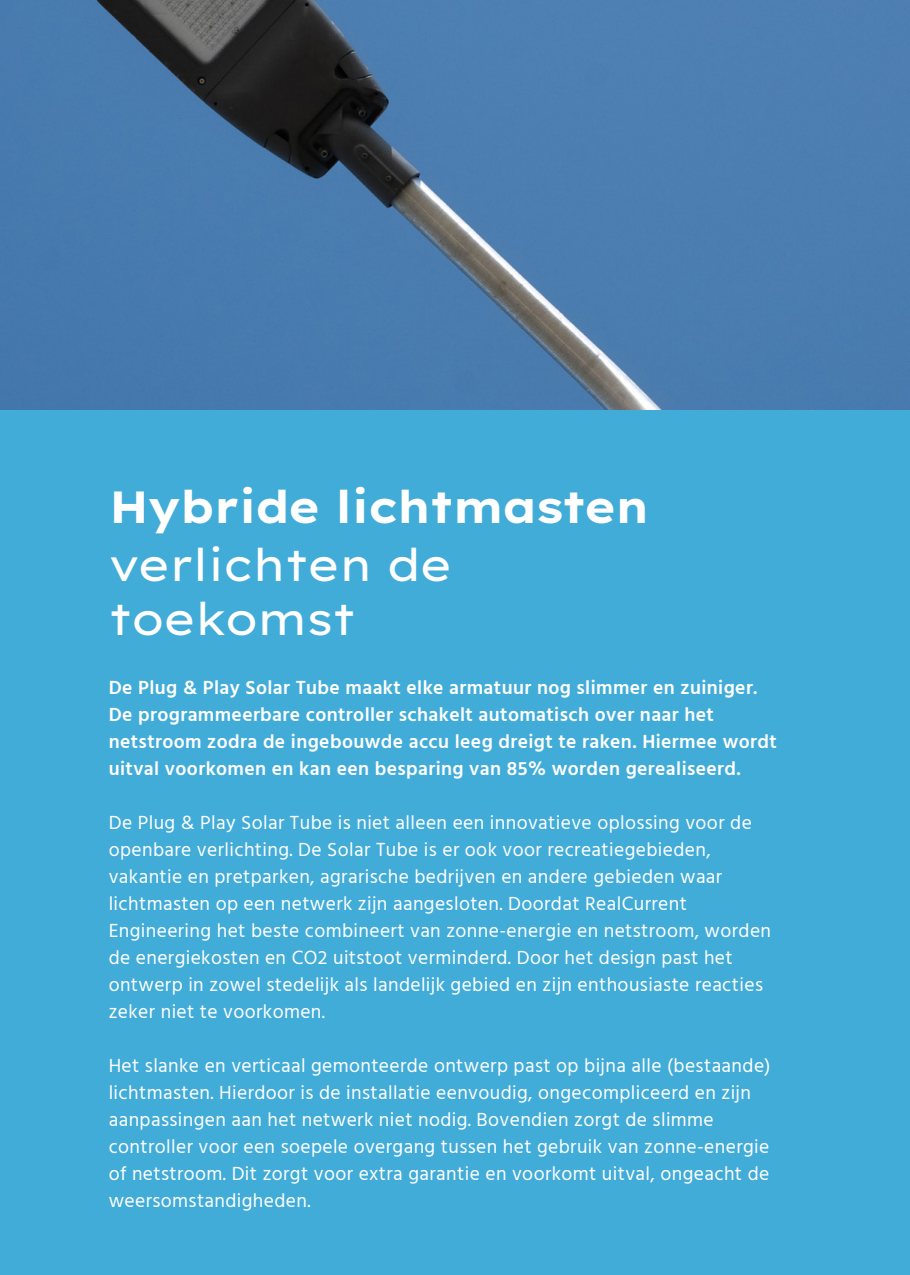
<style>
.page{position:relative;width:910px;height:1275px;background:#fff}
.page>*{position:absolute;margin:0;border:0;box-sizing:border-box;transform-origin:0 0}
.t1{font:45px/54px "Lexend Exa";letter-spacing:-.03em;color:#fff}
.t2{font:700 45px "Lexend Exa";letter-spacing:-.05em;color:#fff}
.t3{font:19.5px/27px "Hind Madurai";letter-spacing:.02em;color:#fff}
.t4{font:600 19.5px/27px "Hind Madurai";letter-spacing:.02em;color:#fff}
</style>
<div class="page">
<img style="left:0;top:0;width:910px;height:410px">
<div style="left:0;top:410px;width:910px;height:865px;background:#42acd9"></div>
<h1 class="t2" style="left:109px;top:471px;width:543px">Hybride lichtmasten</h1>
<h1 class="t1" style="left:109px;top:534px;width:345px">verlichten de toekomst</h1>
<p class="t4" style="left:109px;top:675px;width:669px">De Plug &amp; Play Solar Tube maakt elke armatuur nog slimmer en zuiniger.<br>De programmeerbare controller schakelt automatisch over naar het netstroom zodra de ingebouwde accu leeg dreigt te raken. Hiermee wordt uitval voorkomen en kan een besparing van 85% worden gerealiseerd.</p>
<p class="t3" style="left:109px;top:810px;width:664px">De Plug &amp; Play Solar Tube is niet alleen een innovatieve oplossing voor de openbare verlichting. De Solar Tube is er ook voor recreatiegebieden, vakantie en pretparken, agrarische bedrijven en andere gebieden waar lichtmasten op een netwerk zijn aangesloten. Doordat RealCurrent Engineering het beste combineert van zonne-energie en netstroom, worden de energiekosten en CO2 uitstoot verminderd. Door het design past het ontwerp in zowel stedelijk als landelijk gebied en zijn enthousiaste reacties zeker niet te voorkomen.</p>
<p class="t3" style="left:109px;top:1053px;width:663px">Het slanke en verticaal gemonteerde ontwerp past op bijna alle (bestaande) lichtmasten. Hierdoor is de installatie eenvoudig, ongecompliceerd en zijn aanpassingen aan het netwerk niet nodig. Bovendien zorgt de slimme controller voor een soepele overgang tussen het gebruik van zonne-energie of netstroom. Dit zorgt voor extra garantie en voorkomt uitval, ongeacht de weersomstandigheden.</p>
</div>
